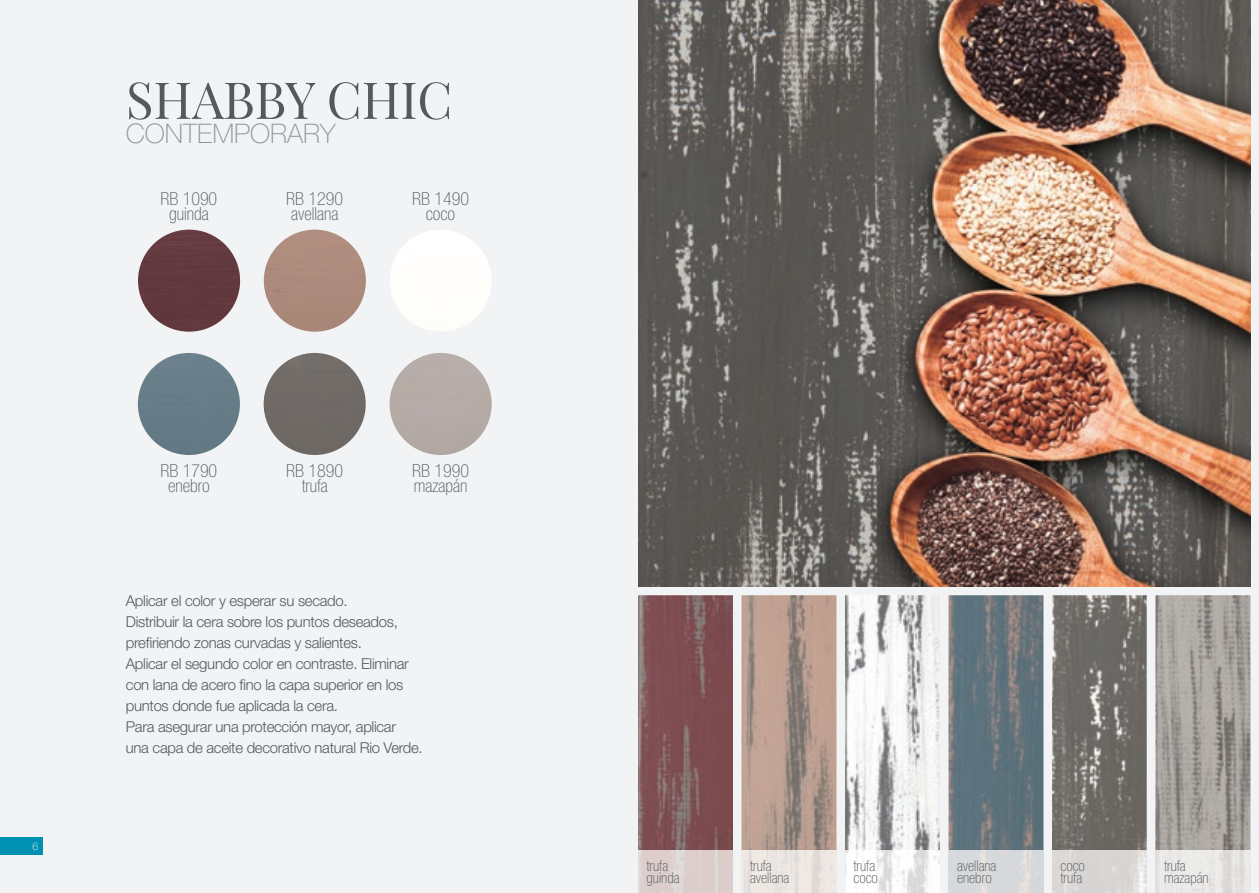
<style>
.page{position:relative;width:1259px;height:893px;background:#f2f3f4}
.page>*{position:absolute;margin:0;border:0;box-sizing:border-box;transform-origin:0 0}
.t1{font:51px "Playfair Display";letter-spacing:-.005em;color:#57585a}
.t2{font:100 27px "Helvetica Neue LT Std";color:#939598}
.t3{font:100 condensed 18px/15px "Helvetica Neue LT Std";color:#57585a;text-align:center}
.t4{font:300 15px/21px "Helvetica Neue LT Std";letter-spacing:-.02em;color:#57585a}
.t5{font:100 condensed 15px/12px "Helvetica Neue LT Std";color:#57585a}
.t6{font:100 10.5px "Helvetica Neue LT Std";color:#fff}
</style>
<div class="page">
<img style="left:638px;top:0;width:612px;height:587px">
<div style="left:138px;top:230px;width:102px;height:102px;background:#62393e;border-radius:51px"></div>
<div style="left:264px;top:230px;width:102px;height:102px;background:#ac8b7d;border-radius:51px"></div>
<div style="left:389px;top:353px;width:103px;height:102px;background:#b6aba8;border-radius:51px"></div>
<div style="left:138px;top:353px;width:102px;height:102px;background:#667d88;border-radius:51px"></div>
<div style="left:264px;top:353px;width:102px;height:102px;background:#6f6a67;border-radius:51px"></div>
<div style="left:389px;top:230px;width:103px;height:102px;background:#fffefb;border-radius:51px"></div>
<img style="left:1052px;top:595px;width:94px;height:255px">
<img style="left:1052px;top:850px;width:94px;height:43px">
<img style="left:948px;top:595px;width:95px;height:255px">
<img style="left:741px;top:595px;width:95px;height:255px">
<img style="left:638px;top:595px;width:95px;height:255px">
<img style="left:638px;top:850px;width:95px;height:43px">
<img style="left:1155px;top:595px;width:95px;height:255px">
<img style="left:1155px;top:850px;width:95px;height:43px">
<img style="left:845px;top:595px;width:95px;height:255px">
<img style="left:845px;top:850px;width:94px;height:43px">
<div style="left:0;top:838px;width:43px;height:17px;background:#0091b2"></div>
<h1 class="t1" style="left:126px;top:68px;width:328px">SHABBY CHIC</h1>
<h2 class="t2" style="left:126px;top:118px;width:211px">CONTEMPORARY</h2>
<p class="t3" style="left:160px;top:191px;width:58px">RB 1090 guinda</p>
<p class="t3" style="left:286px;top:191px;width:58px;text-align:left">RB 1290 avellana</p>
<p class="t3" style="left:412px;top:191px;width:58px">RB 1490 coco</p>
<p class="t6" style="left:32px;top:840px;width:7px">6</p>
<p class="t3" style="left:160px;top:463px;width:58px">RB 1790 enebro</p>
<p class="t3" style="left:286px;top:463px;width:58px">RB 1890 trufa</p>
<p class="t3" style="left:412px;top:463px;width:58px;text-align:left">RB 1990 mazapán</p>
<p class="t4" style="left:126px;top:590px;width:298px">Aplicar el color y esperar su secado.<br>Distribuir la cera sobre los puntos deseados, prefiriendo zonas curvadas y salientes.<br>Aplicar el segundo color en contraste. Eliminar con lana de acero fino la capa superior en los puntos donde fue aplicada la cera.<br>Para asegurar una protección mayor, aplicar una capa de aceite decorativo natural Rio Verde.</p>
<p class="t5" style="left:646px;top:860px;width:35px">trufa guinda</p>
<p class="t5" style="left:1164px;top:860px;width:46px">trufa mazapán</p>
<p class="t5" style="left:750px;top:860px;width:41px">trufa avellana</p>
<p class="t5" style="left:853px;top:860px;width:26px">trufa coco</p>
<p class="t5" style="left:957px;top:860px;width:41px">avellana enebro</p>
<p class="t5" style="left:1060px;top:860px;width:26px">coco trufa</p>
</div>
